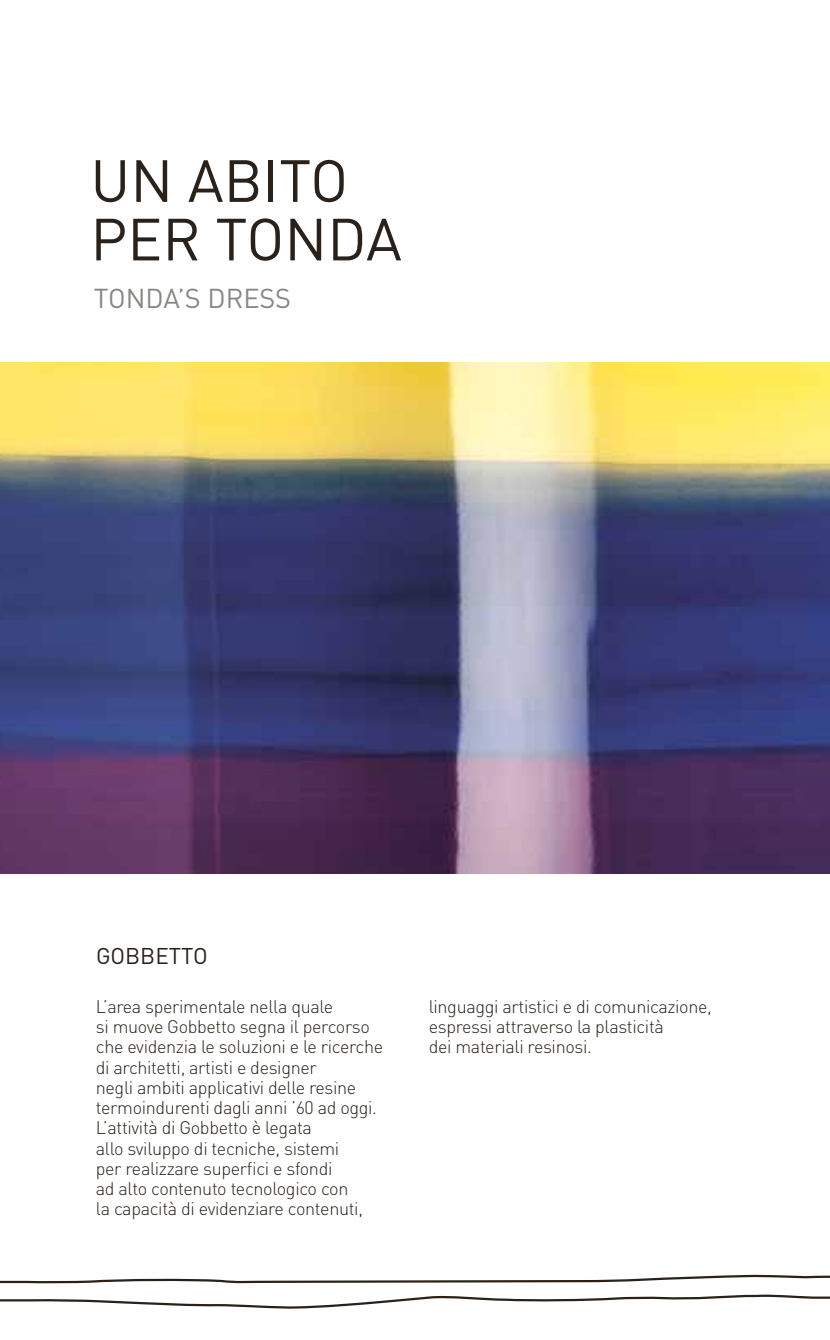
<style>
.page{position:relative;width:830px;height:1340px;background:#fff}
.page>*{position:absolute;margin:0;border:0;box-sizing:border-box;transform-origin:0 0}
.t1{font:58.5px/58.5px "DIN";color:#29211a}
.t2{font:27px "DIN";color:#898785}
.t3{font:22.5px "DIN";color:#29211a}
.t4{font:300 18px/20.2px "DIN";letter-spacing:-.02em;color:#29211a}
</style>
<div class="page">
<svg style="left:0;top:1274px;width:829px;height:35px"></svg>
<img style="left:0;top:362px;width:829px;height:511px">
<h1 class="t1" style="left:90px;top:150px;width:313px">UN ABITO<br>PER TONDA</h1>
<h2 class="t2" style="left:94px;top:281px;width:198px">TONDA’S DRESS</h2>
<p class="t3" style="left:96px;top:941px;width:29px">GOBBETTO</p>
<p class="t4" style="left:96px;top:996px;width:289px">L’area sperimentale nella quale<br>si muove Gobbetto segna il percorso che evidenzia le soluzioni e le ricerche di architetti, artisti e designer<br>negli ambiti applicativi delle resine termoindurenti dagli anni ’60 ad oggi.<br>L’attività di Gobbetto è legata<br>allo sviluppo di tecniche, sistemi<br>per realizzare superfici e sfondi<br>ad alto contenuto tecnologico con<br>la capacità di evidenziare contenuti,</p>
<p class="t4" style="left:428px;top:996px;width:284px">linguaggi artistici e di comunicazione, espressi attraverso la plasticità<br>dei materiali resinosi.</p>
</div>
